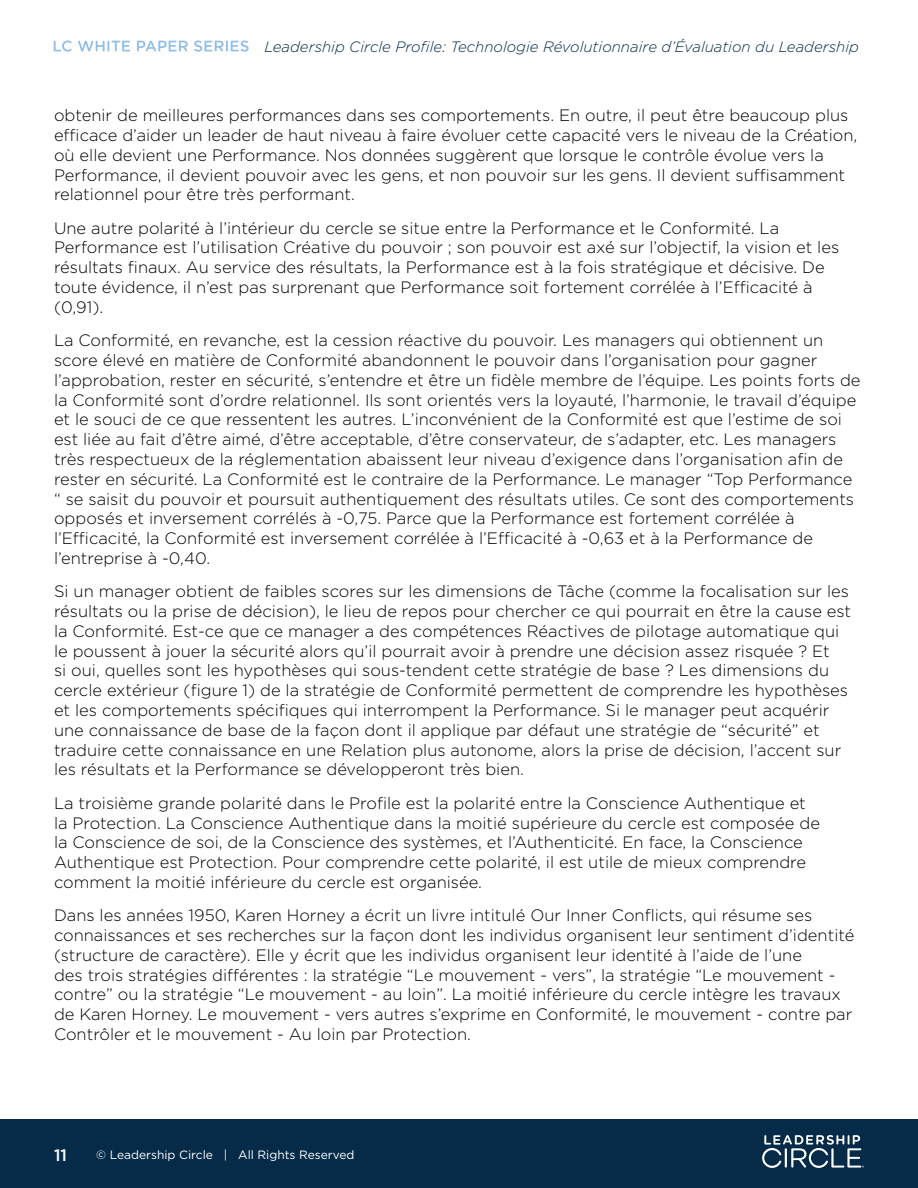
<style>
.page{position:relative;width:918px;height:1188px;background:#fff}
.page>*{position:absolute;margin:0;border:0;box-sizing:border-box;transform-origin:0 0}
.t1{font:300 16.5px/19.8px "Gotham";color:#000}
.t2{font:500 16.5px "Gotham";color:#fff}
.t3{font:italic 300 15px "Gotham";color:#052b48}
.t4{font:12px "Gotham";color:#fff}
</style>
<div class="page">
<svg style="left:54px;top:41px;width:18px;height:11px"></svg>
<svg style="left:78px;top:41px;width:52px;height:11px"></svg>
<svg style="left:137px;top:41px;width:51px;height:10px"></svg>
<svg style="left:194px;top:41px;width:55px;height:11px"></svg>
<div style="left:0;top:1119px;width:918px;height:69px;background:#052b48"></div>
<svg style="left:762px;top:1135px;width:102px;height:33px"></svg>
<p class="t3" style="left:265px;top:37px;width:596px">Leadership Circle Profile: Technologie Révolutionnaire d’Évaluation du Leadership</p>
<p class="t1" style="left:54px;top:105px;width:805px">obtenir de meilleures performances dans ses comportements. En outre, il peut être beaucoup plus efficace d’aider un leader de haut niveau à faire évoluer cette capacité vers le niveau de la Création, où elle devient une Performance. Nos données suggèrent que lorsque le contrôle évolue vers la Performance, il devient pouvoir avec les gens, et non pouvoir sur les gens. Il devient suffisamment relationnel pour être très performant.</p>
<p class="t1" style="left:54px;top:218px;width:787px">Une autre polarité à l’intérieur du cercle se situe entre la Performance et le Conformité. La Performance est l’utilisation Créative du pouvoir ; son pouvoir est axé sur l’objectif, la vision et les résultats finaux. Au service des résultats, la Performance est à la fois stratégique et décisive. De toute évidence, il n’est pas surprenant que Performance soit fortement corrélée à l’Efficacité à (0,91).</p>
<p class="t1" style="left:54px;top:330px;width:808px">La Conformité, en revanche, est la cession réactive du pouvoir. Les managers qui obtiennent un score élevé en matière de Conformité abandonnent le pouvoir dans l’organisation pour gagner l’approbation, rester en sécurité, s’entendre et être un fidèle membre de l’équipe. Les points forts de la Conformité sont d’ordre relationnel. Ils sont orientés vers la loyauté, l’harmonie, le travail d’équipe et le souci de ce que ressentent les autres. L’inconvénient de la Conformité est que l’estime de soi est liée au fait d’être aimé, d’être acceptable, d’être conservateur, de s’adapter, etc. Les managers très respectueux de la réglementation abaissent leur niveau d’exigence dans l’organisation afin de rester en sécurité. La Conformité est le contraire de la Performance. Le manager “Top Performance “ se saisit du pouvoir et poursuit authentiquement des résultats utiles. Ce sont des comportements opposés et inversement corrélés à -0,75. Parce que la Performance est fortement corrélée à l’Efficacité, la Conformité est inversement corrélée à l’Efficacité à -0,63 et à la Performance de l’entreprise à -0,40.</p>
<p class="t1" style="left:54px;top:581px;width:799px">Si un manager obtient de faibles scores sur les dimensions de Tâche (comme la focalisation sur les résultats ou la prise de décision), le lieu de repos pour chercher ce qui pourrait en être la cause est la Conformité. Est-ce que ce manager a des compétences Réactives de pilotage automatique qui le poussent à jouer la sécurité alors qu’il pourrait avoir à prendre une décision assez risquée ? Et<br>si oui, quelles sont les hypothèses qui sous-tendent cette stratégie de base ? Les dimensions du cercle extérieur (figure 1) de la stratégie de Conformité permettent de comprendre les hypothèses et les comportements spécifiques qui interrompent la Performance. Si le manager peut acquérir une connaissance de base de la façon dont il applique par défaut une stratégie de “sécurité” et traduire cette connaissance en une Relation plus autonome, alors la prise de décision, l’accent sur les résultats et la Performance se développeront très bien.</p>
<p class="t1" style="left:54px;top:793px;width:768px">La troisième grande polarité dans le Profile est la polarité entre la Conscience Authentique et la Protection. La Conscience Authentique dans la moitié supérieure du cercle est composée de la Conscience de soi, de la Conscience des systèmes, et l’Authenticité. En face, la Conscience Authentique est Protection. Pour comprendre cette polarité, il est utile de mieux comprendre comment la moitié inférieure du cercle est organisée.</p>
<p class="t1" style="left:54px;top:905px;width:802px">Dans les années 1950, Karen Horney a écrit un livre intitulé Our Inner Conflicts, qui résume ses connaissances et ses recherches sur la façon dont les individus organisent leur sentiment d’identité (structure de caractère). Elle y écrit que les individus organisent leur identité à l’aide de l’une<br>des trois stratégies différentes : la stratégie “Le mouvement - vers”, la stratégie “Le mouvement - contre” ou la stratégie “Le mouvement - au loin”. La moitié inférieure du cercle intègre les travaux de Karen Horney. Le mouvement - vers autres s’exprime en Conformité, le mouvement - contre par Contrôler et le mouvement - Au loin par Protection.</p>
<p class="t2" style="left:54px;top:1144px;width:15px">11</p>
<p class="t4" style="left:96px;top:1147px;width:260px">© Leadership Circle | All Rights Reserved</p>
</div>
